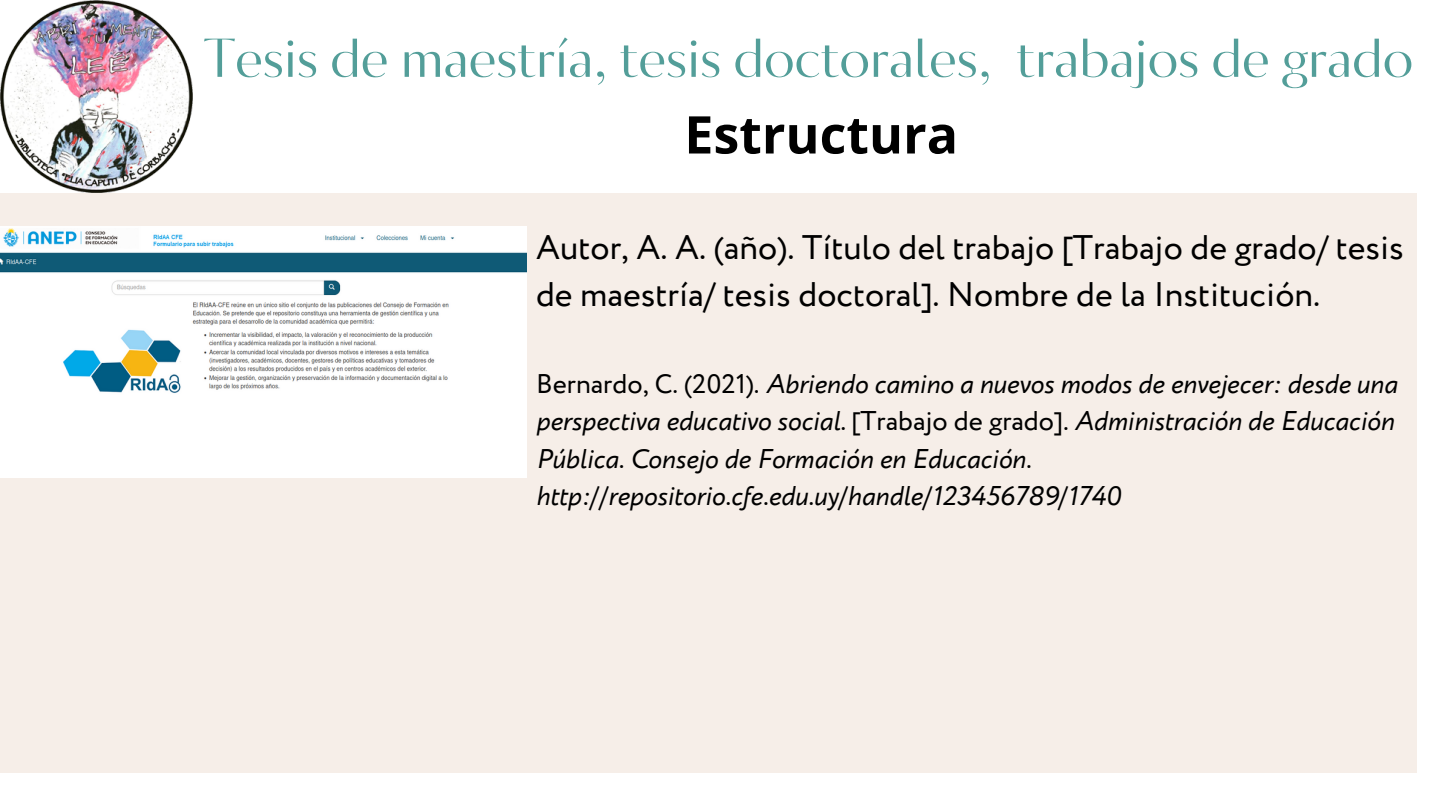
<style>
.page{position:relative;width:1440px;height:810px;background:#fff}
.page>*{position:absolute;margin:0;border:0;box-sizing:border-box;transform-origin:0 0}
.t1{font:54.6px "Circe Contrast";color:#539e99}
.t2{font:700 52px "Open Sans";color:#000}
.t3{font:34px/47.2px "Circe";color:#000}
.t4{font:italic 27px/37.5px "Circe";color:#000}
.s1{font-style:normal}
</style>
<div class="page">
<div style="left:0;top:193px;width:1417px;height:580px;background:#f6eee8"></div>
<img style="left:0;top:0;width:193px;height:193px">
<img style="left:0;top:227px;width:527px;height:250px">
<h1 class="t1" style="left:204px;top:26px;width:1210px">Tesis de maestría, tesis doctorales, trabajos de grado</h1>
<h2 class="t2" style="left:684px;top:98px;width:275px">Estructura</h2>
<p class="t3" style="left:536px;top:226px;width:869px">Autor, A. A. (año). Título del trabajo [Trabajo de grado/ tesis de maestría/ tesis doctoral]. Nombre de la Institución.</p>
<p class="t4" style="left:536px;top:367px;width:863px"><span class="s1">Bernardo, C. (2021).</span> Abriendo camino a nuevos modos de envejecer: desde una perspectiva educativo social. <span class="s1">[Trabajo de grado]</span>. Administración de Educación Pública. Consejo de Formación en Educación. http://repositorio.cfe.edu.uy/handle/123456789/1740</p>
</div>
